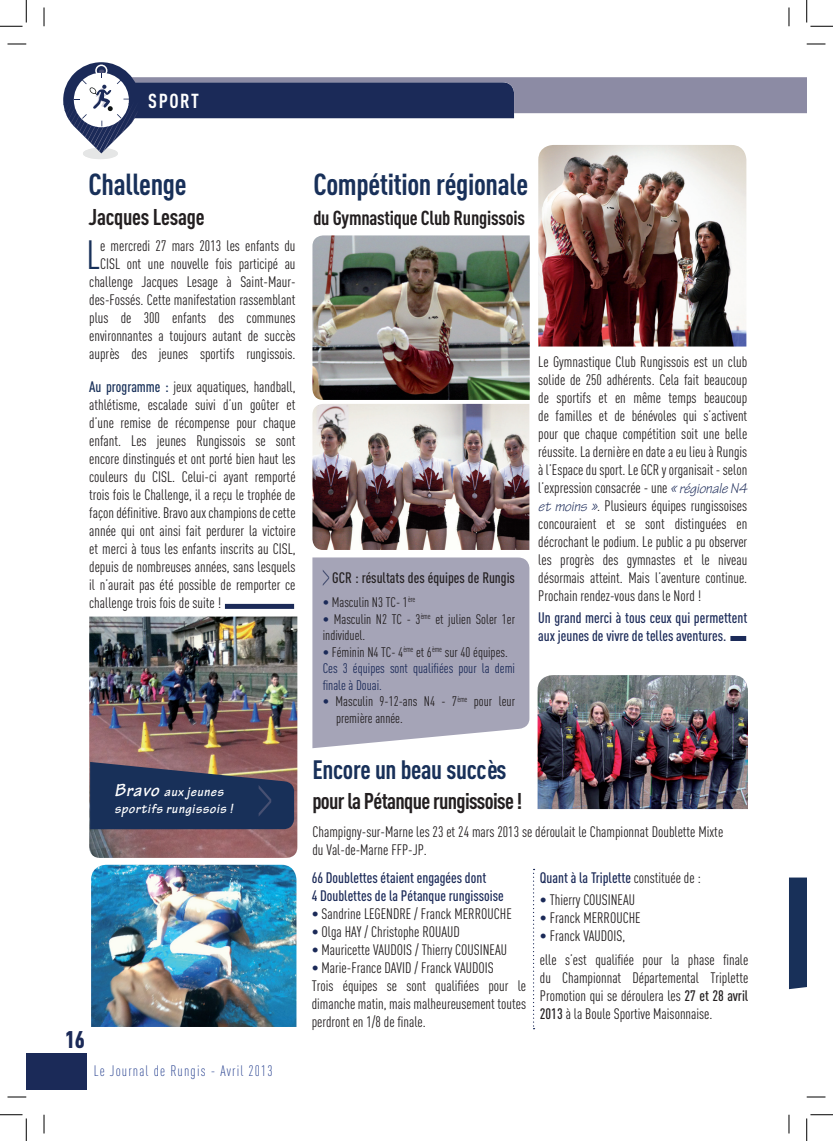
<style>
.page{position:relative;width:833px;height:1141px;background:#fff}
.page>*{position:absolute;margin:0;border:0;box-sizing:border-box;transform-origin:0 0}
.t1{font:40.25px "DIN Cond";color:#183059}
.t2{font:700 30px "DIN Cond";letter-spacing:-.01em;color:#183059}
.t3{font:700 26.25px "DIN Cond";letter-spacing:-.01em;color:#183059}
.t4{font:900 23.75px "DIN Cond";color:#1b2a58}
.t5{font:700 22.5px "DIN Cond";letter-spacing:-.03em;color:#231f20}
.t6{font:700 22.5px "DIN Cond";letter-spacing:-.01em;color:#231f20}
.t7{font:700 20px "DIN Cond";letter-spacing:-.01em;color:#231f20}
.t8{font:700 20px "DIN Cond";letter-spacing:.075em;color:#fff}
.t9{font:15px/18px "DIN Cond";color:#231f20;text-align:justify}
.t10{font:500 15px/18px "DIN Cond";color:#1b2a58}
.t11{font:500 15px "DIN Cond";color:#231f20}
.t12{font:300 15px "DIN Cond";letter-spacing:.075em;color:#253f8e}
.t13{font:700 15px "DIN Cond";color:#fff}
.t14{font:13.75px/16.5px "DIN Cond";color:#231f20}
.t15{font:13.75px/16.5px "DIN Cond";color:#1b2a58}
.t16{font:italic 700 13.75px/16.5px "Tekton Pro";letter-spacing:.05em;color:#fff}
.s1{font-weight:500;color:#183059}
.s2{font-size:18.75px}
.s3{font-family:"Tekton Pro";font-style:italic;color:#1b2a58}
.s4{color:#1b2a58}
.s5{color:#231f20}
.s6{font-weight:400;color:#231f20}
.s7{font-weight:500}
</style>
<div class="page">
<div style="left:312px;top:557px;width:217px;height:191px;background:#a5a4b7"></div>
<div style="left:26px;top:1053px;width:61px;height:36px;background:#1b2a58"></div>
<div style="left:83px;top:148px;width:35px;height:11px;background:#e5e6e6;border-radius:50%"></div>
<svg style="left:63px;top:62px;width:743px;height:91px"></svg>
<div style="left:789px;top:877px;width:17px;height:112px;background:#183059"></div>
<svg style="left:322px;top:569px;width:7px;height:17px"></svg>
<img style="left:538px;top:145px;width:208px;height:201px">
<img style="left:312px;top:235px;width:217px;height:165px">
<img style="left:312px;top:404px;width:217px;height:146px">
<img style="left:537px;top:675px;width:210px;height:134px">
<svg style="left:533px;top:868px;width:1px;height:161px"></svg>
<img style="left:89px;top:616px;width:208px;height:241px">
<svg style="left:90px;top:761px;width:204px;height:68px;background:#2e3b5c"></svg>
<img style="left:91px;top:864px;width:205px;height:162px">
<div style="left:225px;top:604px;width:69px;height:5px;background:#1b2a58"></div>
<div style="left:730px;top:636px;width:15px;height:5px;background:#1b2a58"></div>
<svg style="left:8px;top:43px;width:18px;height:2px"></svg>
<svg style="left:806px;top:43px;width:19px;height:2px"></svg>
<svg style="left:8px;top:1096px;width:18px;height:1px"></svg>
<svg style="left:806px;top:1096px;width:19px;height:1px"></svg>
<svg style="left:43px;top:8px;width:2px;height:18px"></svg>
<svg style="left:43px;top:1114px;width:2px;height:19px"></svg>
<svg style="left:788px;top:8px;width:1px;height:18px"></svg>
<svg style="left:788px;top:1114px;width:1px;height:19px"></svg>
<svg style="left:0;top:0;width:27px;height:27px"></svg>
<svg style="left:0;top:1114px;width:27px;height:26px"></svg>
<svg style="left:806px;top:0;width:26px;height:27px"></svg>
<svg style="left:806px;top:1114px;width:26px;height:26px"></svg>
<h3 class="t8" style="left:148px;top:89px;width:52px">SPORT</h3>
<h2 class="t2" style="left:88px;top:166px;width:100px">Challenge</h2>
<h3 class="t6" style="left:88px;top:203px;width:117px">Jacques Lesage</h3>
<p class="t9" style="left:89px;top:236px;width:208px;text-align:right">e mercredi 27 mars 2013 les enfants du CISL ont une nouvelle fois participé au challenge Jacques Lesage à Saint-Maur&shy;des-Fossés. Cette manifestation rassemblant plus de 300 enfants des communes environnantes a toujours autant de succès auprès des jeunes sportifs rungissois.</p>
<p class="t9" style="left:89px;top:377px;width:208px"><span class="s1">Au programme :</span> jeux aquatiques, handball, athlétisme, escalade suivi d’un goûter et d’une remise de récompense pour chaque enfant. Les jeunes Rungissois se sont encore dinstingués et ont porté bien haut les couleurs du CISL. Celui-ci ayant remporté trois fois le Challenge, il a reçu le trophée de façon définitive. Bravo aux champions de cette année qui ont ainsi fait perdurer la victoire et merci à tous les enfants inscrits au CISL, depuis de nombreuses années, sans lesquels il n’aurait pas été possible de remporter ce challenge trois fois de suite !</p>
<h1 class="t1" style="left:86px;top:231px;width:15px">L</h1>
<p class="t13" style="left:290px;top:615px;width:5px">.</p>
<p class="t16" style="left:114px;top:783px;width:120px"><span class="s2">Bravo</span> aux jeunes sportifs rungissois !</p>
<h3 class="t4" style="left:65px;top:1024px;width:22px">16</h3>
<p class="t12" style="left:94px;top:1061px;width:180px">Le Journal de Rungis - Avril 2013</p>
<h2 class="t2" style="left:313px;top:166px;width:216px">Compétition régionale</h2>
<h3 class="t7" style="left:313px;top:206px;width:213px">du Gymnastique Club Rungissois</h3>
<p class="t9" style="left:538px;top:352px;width:210px">Le Gymnastique Club Rungissois est un club solide de 250 adhérents. Cela fait beaucoup de sportifs et en même temps beaucoup de familles et de bénévoles qui s’activent pour que chaque compétition soit une belle réussite. La dernière en date a eu lieu à Rungis à l’Espace du sport. Le GCR y organisait - selon l’expression consacrée - une <span class="s3">« régionale N4 et moins »</span>. Plusieurs équipes rungissoises concouraient et se sont distinguées en décrochant le podium. Le public a pu observer les progrès des gymnastes et le niveau désormais atteint. Mais l’aventure continue.<br>Prochain rendez-vous dans le Nord !</p>
<p class="t10" style="left:538px;top:608px;width:210px">Un grand merci à tous ceux qui permettent aux jeunes de vivre de telles aventures.</p>
<p class="t11" style="left:332px;top:569px;width:184px">GCR : résultats des équipes de Rungis</p>
<p class="t14" style="left:322px;top:593px;width:94px"><span class="s4">•</span> Masculin N3 TC- 1<sup>ère</sup></p>
<p class="t14" style="left:322px;top:610px;width:194px"><span class="s4">•</span> Masculin N2 TC - 3<sup>ème</sup> et julien Soler 1er individuel.</p>
<p class="t15" style="left:322px;top:643px;width:194px">• <span class="s5">Féminin N4 TC- 4</span><sup>ème</sup> <span class="s5">et 6</span><sup>ème</sup> <span class="s5">sur 40 équipes.<br></span>Ces 3 équipes sont qualifiées pour la demi finale à Douai.</p>
<p class="t14" style="left:336px;top:692px;width:180px;text-indent:-13px"><span class="s4">•</span> Masculin 9-12-ans N4 - 7<sup>ème</sup> pour leur première année.</p>
<h3 class="t3" style="left:312px;top:753px;width:195px">Encore un beau succès</h3>
<h3 class="t5" style="left:312px;top:786px;width:211px">pour la Pétanque rungissoise !</h3>
<p class="t9" style="left:312px;top:822px;width:412px">Champigny-sur-Marne les 23 et 24 mars 2013 se déroulait le Championnat Doublette Mixte du Val-de-Marne FFP-JP.</p>
<p class="t10" style="left:539px;top:867px;width:162px">Quant à la Triplette <span class="s6">constituée de :</span></p>
<p class="t9" style="left:539px;top:890px;width:97px"><span class="s4">•</span> Thierry COUSINEAU</p>
<p class="t9" style="left:539px;top:908px;width:102px"><span class="s4">•</span> Franck MERROUCHE</p>
<p class="t9" style="left:539px;top:923px;width:210px;line-height:23.8px"><span class="s4">•</span> Franck VAUDOIS,<br>elle s’est qualifiée pour la phase finale</p>
<p class="t9" style="left:539px;top:968px;width:210px">du Championnat Départemental Triplette Promotion qui se déroulera les <span class="s7">27 et 28 avril 2013</span> à la Boule Sportive Maisonnaise.</p>
<p class="t10" style="left:311px;top:867px;width:193px">66 Doublettes étaient engagées dont<br>4 Doublettes de la Pétanque rungissoise</p>
<p class="t9" style="left:311px;top:904px;width:201px"><span class="s4">•</span> Sandrine LEGENDRE / Franck MERROUCHE</p>
<p class="t9" style="left:311px;top:922px;width:149px"><span class="s4">•</span> Olga HAY / Christophe ROUAUD</p>
<p class="t9" style="left:311px;top:940px;width:197px"><span class="s4">•</span> Mauricette VAUDOIS / Thierry COUSINEAU</p>
<p class="t9" style="left:311px;top:958px;width:216px;text-align:left"><span class="s4">•</span> Marie-France DAVID / Franck VAUDOIS<br>Trois équipes se sont qualifiées pour le dimanche matin, mais malheureusement toutes perdront en 1/8 de finale.</p>
</div>
